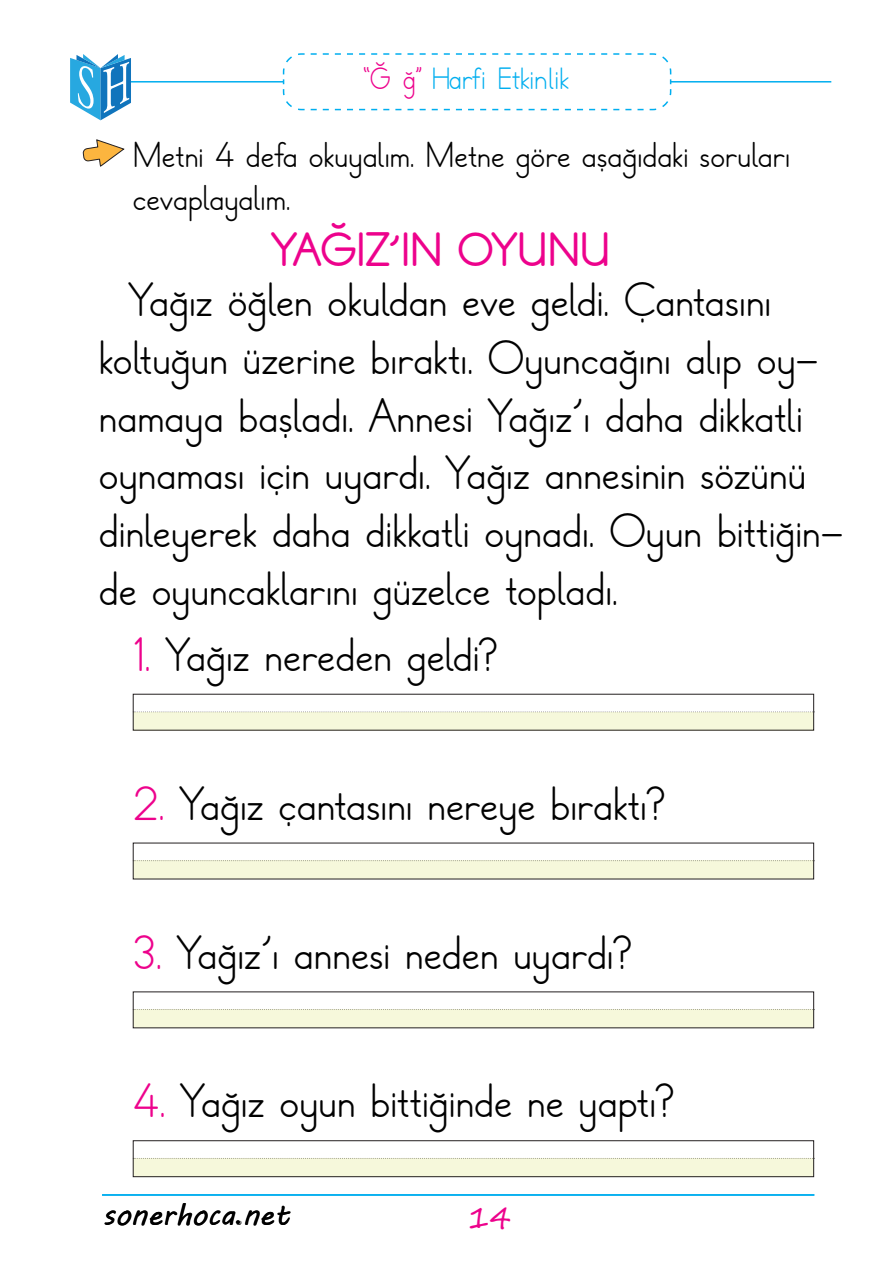
<style>
.page{position:relative;width:893px;height:1263px;background:#fff}
.page>*{position:absolute;margin:0;border:0;box-sizing:border-box;transform-origin:0 0}
.t1{font:48.15px/57.9px "Temel Yazi";color:#000}
.t2{font:700 48.15px "Temel Yazi";color:#ed028c}
.t3{font:36px/43.2px "Temel Yazi";color:#000}
.t4{font:30px "TTKB Dik Temel Abece";color:#00aeef}
.t5{font:30px "MV Boli";color:#000}
.t6{font:30px "Segoe Print";color:#ed028c}
.s1{color:#ed028c}
.s2{font-family:"Algerian"}
</style>
<div class="page">
<hr style="left:102px;top:1194px;width:712px;height:2px;background:#00aeef">
<hr style="left:119px;top:81px;width:712px;height:2px;background:#00aeef">
<svg style="left:282px;top:53px;width:390px;height:58px"></svg>
<svg style="left:70px;top:54px;width:61px;height:66px"></svg>
<svg style="left:83px;top:140px;width:42px;height:27px"></svg>
<div style="left:133px;top:712px;width:681px;height:18px;background:#f6f8db"></div>
<svg style="left:133px;top:711px;width:682px;height:1px"></svg>
<div style="left:133px;top:861px;width:681px;height:18px;background:#f6f8db"></div>
<svg style="left:133px;top:860px;width:682px;height:1px"></svg>
<div style="left:133px;top:1009px;width:681px;height:19px;background:#f6f8db"></div>
<svg style="left:133px;top:1009px;width:682px;height:1px"></svg>
<div style="left:133px;top:1158px;width:681px;height:19px;background:#f6f8db"></div>
<div style="left:133px;top:1140px;width:681px;height:37px;border:1px solid #231f20"></div>
<svg style="left:133px;top:1158px;width:682px;height:1px"></svg>
<p class="t4" style="left:364px;top:60px;width:207px"><span class="s1">‘‘Ğ ğ’’</span> Harfi Etkinlik</p>
<p class="t3" style="left:133px;top:135px;width:659px">Metni 4 defa okuyalım. Metne göre aşağıdaki soruları cevaplayalım.</p>
<p class="t2" style="left:271px;top:222px;width:341px">YAĞIZ’IN OYUNU</p>
<p class="t1" style="left:99px;top:273px;width:746px;text-indent:30px">Yağız öğlen okuldan eve geldi. Çantasını koltuğun üzerine bıraktı. Oyuncağını alıp oy&shy;namaya başladı. Annesi Yağız’ı daha dikkatli oynaması için uyardı. Yağız annesinin sözünü dinleyerek daha dikkatli oynadı. Oyun bittiğin&shy;de oyuncaklarını güzelce topladı.</p>
<p class="t1" style="left:133px;top:628px;width:367px"><span class="s1">1.</span> Yağız nereden geldi?</p>
<p class="t1" style="left:133px;top:777px;width:535px"><span class="s1">2.</span> Yağız çantasını nereye bıraktı?</p>
<p class="t1" style="left:133px;top:926px;width:501px"><span class="s1">3.</span> Yağız’ı annesi neden uyardı?</p>
<p class="t1" style="left:133px;top:1075px;width:544px"><span class="s1">4.</span> Yağız oyun bittiğinde ne yaptı?</p>
<p class="t5" style="left:103px;top:1194px;width:189px">sonerhoca<span class="s2">.</span>net</p>
<p class="t6" style="left:468px;top:1190px;width:45px">14</p>
</div>
